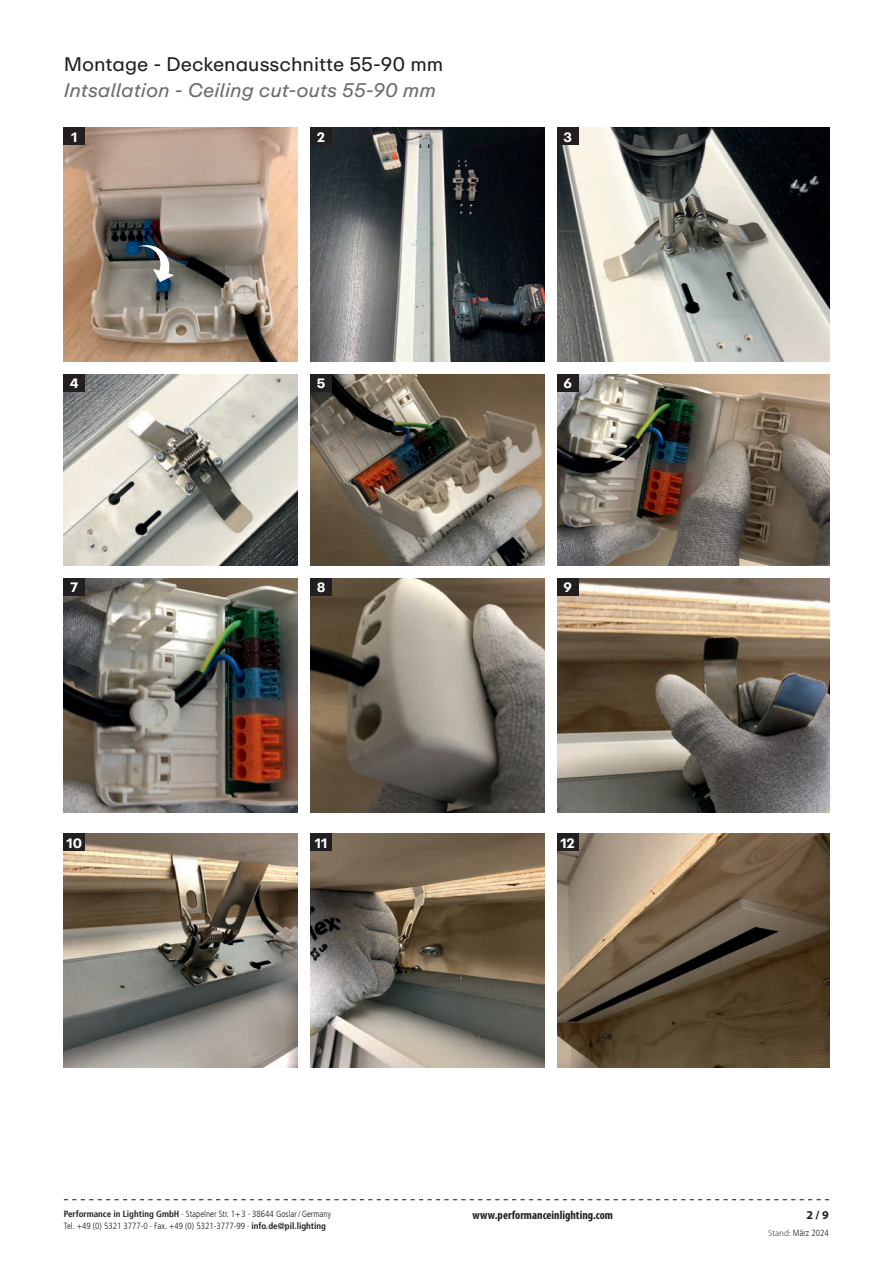
<style>
.page{position:relative;width:893px;height:1263px;background:#fff}
.page>*{position:absolute;margin:0;border:0;box-sizing:border-box;transform-origin:0 0}
.t1{font:italic 19.5px "ABC Repro";color:#6c6d70}
.t2{font:19.5px "ABC Repro";color:#231f20}
.t3{font:700 13.5px "ABC Repro";color:#fff}
.t4{font:700 condensed 12px "Myriad Pro";color:#231f20}
.t5{font:700 12px "Myriad Pro";color:#231f20}
.t6{font:9px/12px "Frutiger LT Std 47 Light Cn";color:#231f20}
.s1{font-family:"Frutiger LT Std 67 Bold Cn"}
.s2{font-family:"Myriad Pro";font-weight:300}
</style>
<div class="page">
<svg style="left:64px;top:1199px;width:765px;height:1px"></svg>
<img style="left:64px;top:128px;width:234px;height:233px">
<img style="left:310px;top:128px;width:234px;height:233px">
<img style="left:557px;top:128px;width:272px;height:233px">
<div style="left:64px;top:128px;width:21px;height:17px;background:#231f20"></div>
<div style="left:310px;top:128px;width:22px;height:17px;background:#231f20"></div>
<div style="left:557px;top:128px;width:21px;height:17px;background:#231f20"></div>
<img style="left:64px;top:374px;width:234px;height:192px">
<img style="left:310px;top:374px;width:234px;height:192px">
<img style="left:557px;top:374px;width:272px;height:192px">
<div style="left:64px;top:374px;width:21px;height:17px;background:#231f20"></div>
<div style="left:310px;top:374px;width:22px;height:17px;background:#231f20"></div>
<div style="left:557px;top:374px;width:21px;height:17px;background:#231f20"></div>
<img style="left:64px;top:578px;width:234px;height:234px">
<img style="left:310px;top:578px;width:234px;height:234px">
<img style="left:557px;top:578px;width:272px;height:234px">
<div style="left:64px;top:578px;width:21px;height:17px;background:#231f20"></div>
<div style="left:310px;top:578px;width:22px;height:17px;background:#231f20"></div>
<div style="left:557px;top:578px;width:21px;height:17px;background:#231f20"></div>
<img style="left:64px;top:833px;width:234px;height:234px">
<img style="left:310px;top:833px;width:234px;height:234px">
<img style="left:557px;top:833px;width:272px;height:234px">
<div style="left:64px;top:833px;width:21px;height:17px;background:#231f20"></div>
<div style="left:310px;top:833px;width:22px;height:17px;background:#231f20"></div>
<div style="left:557px;top:833px;width:21px;height:17px;background:#231f20"></div>
<svg style="left:138px;top:242px;width:36px;height:40px"></svg>
<h1 class="t2" style="left:64px;top:52px;width:381px">Montage - Deckenausschnitte 55-90 mm</h1>
<h1 class="t1" style="left:64px;top:77px;width:374px">Intsallation - Ceiling cut-outs 55-90 mm</h1>
<h2 class="t3" style="left:71px;top:128px;width:8px">1</h2>
<h2 class="t3" style="left:317px;top:128px;width:10px">2</h2>
<h2 class="t3" style="left:563px;top:128px;width:10px">3</h2>
<h2 class="t3" style="left:70px;top:374px;width:10px">4</h2>
<h2 class="t3" style="left:317px;top:374px;width:10px">5</h2>
<h2 class="t3" style="left:563px;top:374px;width:10px">6</h2>
<h2 class="t3" style="left:71px;top:579px;width:9px">7</h2>
<h2 class="t3" style="left:317px;top:579px;width:10px">8</h2>
<h2 class="t3" style="left:563px;top:579px;width:10px">9</h2>
<h2 class="t3" style="left:67px;top:834px;width:17px">10</h2>
<h2 class="t3" style="left:315px;top:834px;width:14px">11</h2>
<h2 class="t3" style="left:560px;top:834px;width:16px">12</h2>
<p class="t6" style="left:64px;top:1208px;width:269px"><span class="s1">Performance in Lighting GmbH</span> · Stapelner Str. 1+3 · 38644 Goslar/Germany<br>Tel. +49 (0) 5321 3777-0 · Fax. +49 (0) 5321-3777-99 · <span class="s1">info.de@pil.lighting</span></p>
<h3 class="t4" style="left:472px;top:1208px;width:142px">www.performanceinlighting.com</h3>
<h3 class="t5" style="left:806px;top:1207px;width:24px">2 / 9</h3>
<p class="t6" style="left:768px;top:1227px;width:62px"><span class="s2">Stand:</span> März 2024</p>
</div>
